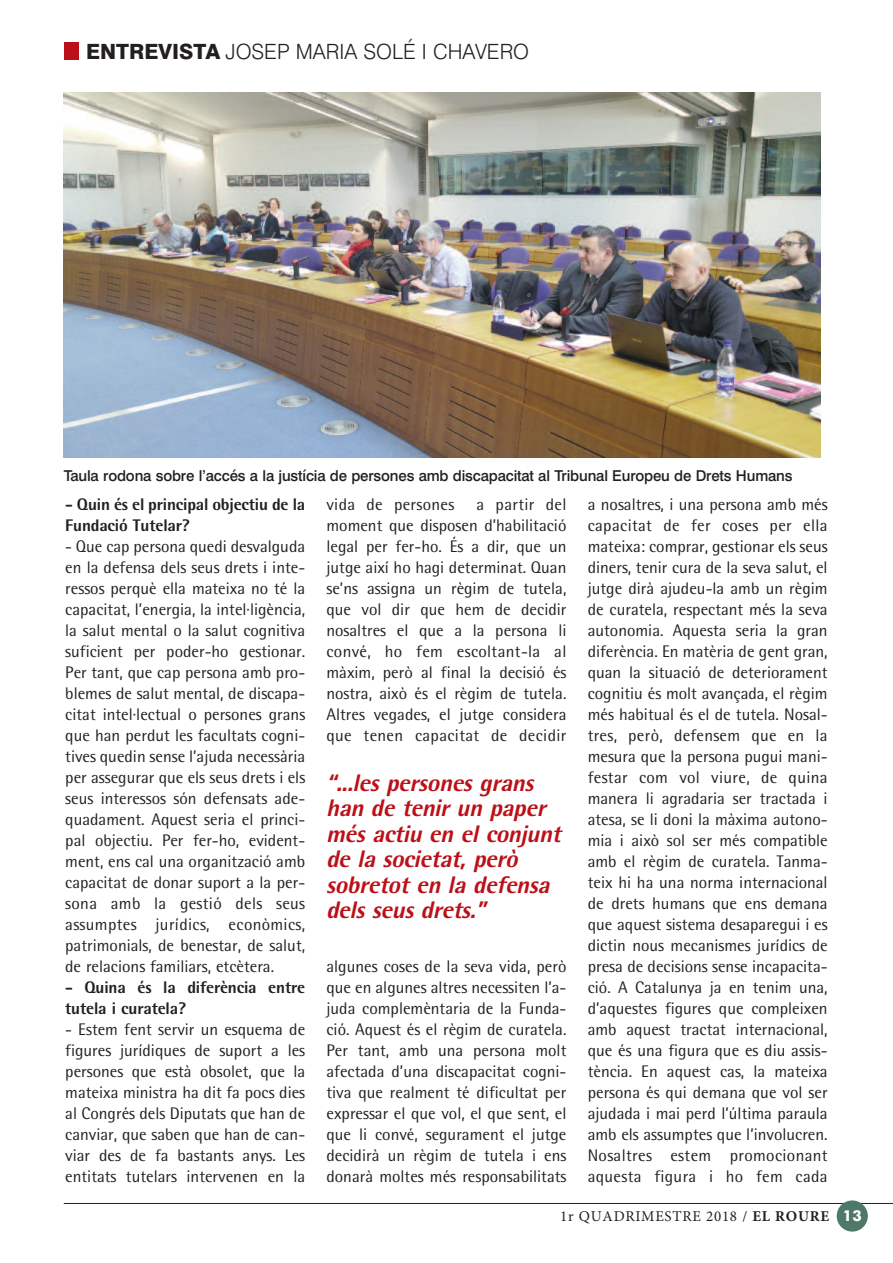
<style>
.page{position:relative;width:893px;height:1263px;background:#fff}
.page>*{position:absolute;margin:0;border:0;box-sizing:border-box;transform-origin:0 0}
.t1{font:italic 800 24px/25.5px "Rotis Semi Sans Std";color:#bb1018}
.t2{font:300 21px "Swiss 721 BT";color:#231f20}
.t3{font:16.8px/21px "Rotis Semi Sans Std";color:#231f20;text-align:justify}
.t4{font:800 16.8px/21px "Rotis Semi Sans Std";letter-spacing:-.01em;color:#231f20}
.t5{font:16.8px "Rotis Semi Sans Std";letter-spacing:.02em;color:#231f20}
.t6{font:500 15px "Swiss 721 BT";letter-spacing:-.01em;color:#231f20}
.t7{font:15px "Minion Pro";letter-spacing:.05em;color:#231f20}
.t8{font:700 15px "Futura BT";color:#fff}
.s1{font-weight:800}
.s2{font-weight:700}
</style>
<div class="page">
<hr style="left:64px;top:1203px;width:829px;height:1px;background:#231f20">
<div style="left:837px;top:1200px;width:31px;height:31px;background:#4e7969;border-radius:50%"></div>
<div style="left:64px;top:43px;width:15px;height:17px;background:#bb1018"></div>
<img style="left:64px;top:93px;width:757px;height:364px">
<p class="t2" style="left:86px;top:39px;width:445px"><span class="s1">ENTREVISTA</span> JOSEP MARIA SOLÉ I CHAVERO</p>
<p class="t6" style="left:64px;top:467px;width:730px">Taula rodona sobre l’accés a la justícia de persones amb discapacitat al Tribunal Europeu de Drets Humans</p>
<p class="t4" style="left:65px;top:496px;width:241px">- Quin és el principal objectiu de la<br>Fundació Tutelar?</p>
<p class="t3" style="left:65px;top:538px;width:241px">- Que cap persona quedi desvalguda en la defensa dels seus drets i inte&shy;ressos perquè ella mateixa no té la capacitat, l’energia, la intel·ligència, la salut mental o la salut cognitiva suficient per poder-ho gestionar.<br>Per tant, que cap persona amb pro&shy;blemes de salut mental, de discapa&shy;citat intel·lectual o persones grans que han perdut les facultats cogni&shy;tives quedin sense l’ajuda necessària per assegurar que els seus drets i els seus interessos són defensats ade&shy;quadament. Aquest seria el princi&shy;pal objectiu. Per fer-ho, evident&shy;ment, ens cal una organització amb capacitat de donar suport a la per&shy;sona amb la gestió dels seus assumptes jurídics, econòmics, patrimonials, de benestar, de salut, de relacions familiars, etcètera.</p>
<p class="t4" style="left:65px;top:979px;width:241px">- Quina és la diferència entre tutela i curatela?</p>
<p class="t3" style="left:65px;top:1021px;width:241px">- Estem fent servir un esquema de figures jurídiques de suport a les persones que està obsolet, que la mateixa ministra ha dit fa pocs dies al Congrés dels Diputats que han de canviar, que saben que han de can&shy;viar des de fa bastants anys. Les entitats tutelars intervenen en la</p>
<p class="t3" style="left:588px;top:496px;width:241px">a nosaltres, i una persona amb més capacitat de fer coses per ella mateixa: comprar, gestionar els seus diners, tenir cura de la seva salut, el jutge dirà ajudeu-la amb un règim de curatela, respectant més la seva autonomia. Aquesta seria la gran diferència. En matèria de gent gran, quan la situació de deteriorament cognitiu és molt avançada, el règim més habitual és el de tutela. Nosal&shy;tres, però, defensem que en la mesura que la persona pugui mani&shy;festar com vol viure, de quina manera li agradaria ser tractada i atesa, se li doni la màxima autono&shy;mia i això sol ser més compatible amb el règim de curatela. Tanma&shy;teix hi ha una norma internacional de drets humans que ens demana que aquest sistema desaparegui i es dictin nous mecanismes jurídics de presa de decisions sense incapacita&shy;ció. A Catalunya ja en tenim una, d’aquestes figures que compleixen amb aquest tractat internacional, que és una figura que es diu assis&shy;tència. En aquest cas, la mateixa persona és qui demana que vol ser ajudada i mai perd l’última paraula amb els assumptes que l’involucren.<br>Nosaltres estem promocionant aquesta figura i ho fem cada</p>
<p class="t7" style="left:560px;top:1210px;width:270px">1r QUADRIMESTRE 2018 / <span class="s2">EL ROURE</span></p>
<p class="t3" style="left:326px;top:496px;width:241px;text-indent:150px">a partir del moment que disposen d’habilitació legal per fer-ho. És a dir, que un jutge així ho hagi determinat. Quan se’ns assigna un règim de tutela, que vol dir que hem de decidir nosaltres el que a la persona li convé, ho fem escoltant-la al màxim, però al final la decisió és nostra, això és el règim de tutela.<br>Altres vegades, el jutge considera que tenen capacitat de decidir</p>
<p class="t5" style="left:326px;top:498px;width:129px">vida de persones</p>
<h1 class="t1" style="left:326px;top:772px;width:241px">“...les persones grans han de tenir un paper més actiu en el conjunt de la societat, però sobretot en la defensa dels seus drets.”</h1>
<p class="t3" style="left:326px;top:958px;width:241px">algunes coses de la seva vida, però que en algunes altres necessiten l’a&shy;juda complemèntaria de la Funda&shy;ció. Aquest és el règim de curatela.<br>Per tant, amb una persona molt afectada d’una discapacitat cogni&shy;tiva que realment té dificultat per expressar el que vol, el que sent, el que li convé, segurament el jutge decidirà un règim de tutela i ens donarà moltes més responsabilitats</p>
<p class="t8" style="left:843px;top:1207px;width:21px">13</p>
</div>
